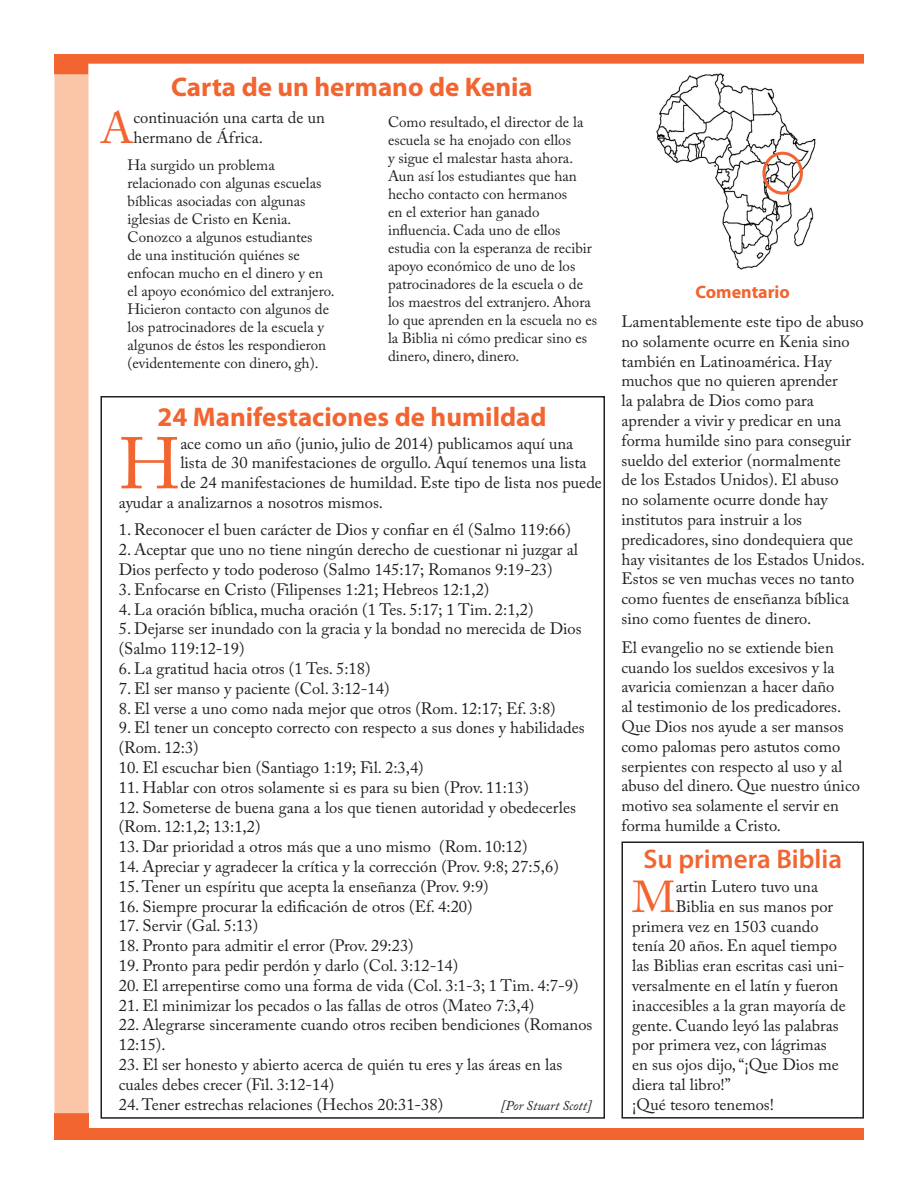
<style>
.page{position:relative;width:918px;height:1188px;background:#fff}
.page>*{position:absolute;margin:0;border:0;box-sizing:border-box;transform-origin:0 0}
.t1{font:72.15px "Adobe Caslon Pro";color:#f26430}
.t2{font:44.4px "Adobe Caslon Pro";color:#f26430}
.t3{font:700 27px "Myriad Pro";color:#f26430}
.t4{font:600 27px "Myriad Pro";color:#f26430}
.t5{font:700 18px "Myriad Pro";color:#f26430}
.t6{font:16.5px/19.8px "Adobe Caslon Pro";color:#231f20}
.t7{font:15px/18px "Adobe Caslon Pro";color:#231f20}
.t8{font:italic 13.5px "Adobe Caslon Pro";color:#231f20}
</style>
<div class="page">
<div style="left:54px;top:1113px;width:34px;height:16px;background:#f26430"></div>
<div style="left:54px;top:1128px;width:810px;height:12px;background:#f26430"></div>
<div style="left:54px;top:56px;width:35px;height:1057px;background:#fbc5a8"></div>
<svg style="left:54px;top:54px;width:810px;height:20px"></svg>
<img style="left:656px;top:72px;width:161px;height:198px">
<div style="left:762px;top:152px;width:41px;height:43px;border:3px solid #f26430;border-radius:50%"></div>
<div style="left:100px;top:396px;width:505px;height:723px;border:2px solid #231f20"></div>
<div style="left:621px;top:842px;width:243px;height:277px;border:2px solid #231f20"></div>
<p class="t3" style="left:171px;top:69px;width:363px">Carta de un hermano de Kenia</p>
<p class="t2" style="left:100px;top:102px;width:34px">A</p>
<p class="t6" style="left:133px;top:108px;width:193px">continuación una carta de un hermano de África.</p>
<p class="t7" style="left:128px;top:156px;width:208px">Ha surgido un problema relacionado con algunas escuelas bíblicas asociadas con algunas iglesias de Cristo en Kenia.<br>Conozco a algunos estudiantes<br>de una institución quiénes se enfocan mucho en el dinero y en el apoyo económico del extranjero.<br>Hicieron contacto con algunos de los patrocinadores de la escuela y algunos de éstos les respondieron (evidentemente con dinero, gh).</p>
<p class="t3" style="left:157px;top:400px;width:391px">24 Manifestaciones de humildad</p>
<p class="t7" style="left:388px;top:113px;width:211px">Como resultado, el director de la escuela se ha enojado con ellos<br>y sigue el malestar hasta ahora.<br>Aun así los estudiantes que han hecho contacto con hermanos<br>en el exterior han ganado influencia. Cada uno de ellos estudia con la esperanza de recibir apoyo económico de uno de los patrocinadores de la escuela o de los maestros del extranjero. Ahora lo que aprenden en la escuela no es la Biblia ni cómo predicar sino es dinero, dinero, dinero.</p>
<p class="t1" style="left:119px;top:421px;width:63px">H</p>
<p class="t6" style="left:180px;top:433px;width:394px">ace como un año (junio, julio de 2014) publicamos aquí una</p>
<p class="t6" style="left:180px;top:453px;width:408px">lista de 30 manifestaciones de orgullo. Aquí tenemos una lista</p>
<p class="t6" style="left:180px;top:473px;width:423px">de 24 manifestaciones de humildad. Este tipo de lista nos puede</p>
<p class="t6" style="left:119px;top:492px;width:266px">ayudar a analizarnos a nosotros mismos.</p>
<p class="t6" style="left:119px;top:520px;width:454px">1. Reconocer el buen carácter de Dios y confiar en él (Salmo 119:66)</p>
<p class="t6" style="left:119px;top:540px;width:461px">2. Aceptar que uno no tiene ningún derecho de cuestionar ni juzgar al<br>Dios perfecto y todo poderoso (Salmo 145:17; Romanos 9:19-23)</p>
<p class="t6" style="left:119px;top:579px;width:372px">3. Enfocarse en Cristo (Filipenses 1:21; Hebreos 12:1,2)</p>
<p class="t6" style="left:119px;top:599px;width:416px">4. La oración bíblica, mucha oración (1 Tes. 5:17; 1 Tim. 2:1,2)</p>
<p class="t6" style="left:119px;top:619px;width:464px">5. Dejarse ser inundado con la gracia y la bondad no merecida de Dios (Salmo 119:12-19)</p>
<p class="t6" style="left:119px;top:658px;width:253px">6. La gratitud hacia otros (1 Tes. 5:18)</p>
<p class="t6" style="left:119px;top:678px;width:272px">7. El ser manso y paciente (Col. 3:12-14)</p>
<p class="t6" style="left:119px;top:698px;width:438px">8. El verse a uno como nada mejor que otros (Rom. 12:17; Ef. 3:8)</p>
<p class="t6" style="left:119px;top:718px;width:467px">9. El tener un concepto correcto con respecto a sus dones y habilidades (Rom. 12:3)</p>
<p class="t6" style="left:119px;top:757px;width:306px">10. El escuchar bien (Santiago 1:19; Fil. 2:3,4)</p>
<p class="t6" style="left:119px;top:777px;width:412px">11. Hablar con otros solamente si es para su bien (Prov. 11:13)</p>
<p class="t6" style="left:119px;top:797px;width:459px">12. Someterse de buena gana a los que tienen autoridad y obedecerles (Rom. 12:1,2; 13:1,2)</p>
<p class="t6" style="left:119px;top:837px;width:410px">13. Dar prioridad a otros más que a uno mismo (Rom. 10:12)</p>
<p class="t6" style="left:119px;top:856px;width:442px">14. Apreciar y agradecer la crítica y la corrección (Prov. 9:8; 27:5,6)</p>
<p class="t6" style="left:119px;top:876px;width:371px">15. Tener un espíritu que acepta la enseñanza (Prov. 9:9)</p>
<p class="t6" style="left:119px;top:896px;width:355px">16. Siempre procurar la edificación de otros (Ef. 4:20)</p>
<p class="t6" style="left:119px;top:916px;width:141px">17. Servir (Gal. 5:13)</p>
<p class="t6" style="left:119px;top:936px;width:296px">18. Pronto para admitir el error (Prov. 29:23)</p>
<p class="t6" style="left:119px;top:955px;width:341px">19. Pronto para pedir perdón y darlo (Col. 3:12-14)</p>
<p class="t6" style="left:119px;top:975px;width:461px">20. El arrepentirse como una forma de vida (Col. 3:1-3; 1 Tim. 4:7-9)</p>
<p class="t6" style="left:119px;top:995px;width:417px">21. El minimizar los pecados o las fallas de otros (Mateo 7:3,4)</p>
<p class="t6" style="left:119px;top:1015px;width:475px">22. Alegrarse sinceramente cuando otros reciben bendiciones (Romanos<br>12:15).</p>
<p class="t6" style="left:119px;top:1054px;width:445px">23. El ser honesto y abierto acerca de quién tu eres y las áreas en las cuales debes crecer (Fil. 3:12-14)</p>
<p class="t6" style="left:119px;top:1094px;width:326px">24. Tener estrechas relaciones (Hechos 20:31-38)</p>
<p class="t8" style="left:501px;top:1097px;width:92px">[Por Stuart Scott]</p>
<p class="t5" style="left:696px;top:280px;width:96px">Comentario</p>
<p class="t6" style="left:621px;top:311px;width:245px">Lamentablemente este tipo de abuso no solamente ocurre en Kenia sino también en Latinoamérica. Hay muchos que no quieren aprender<br>la palabra de Dios como para aprender a vivir y predicar en una forma humilde sino para conseguir sueldo del exterior (normalmente<br>de los Estados Unidos). El abuso<br>no solamente ocurre donde hay institutos para instruir a los predicadores, sino dondequiera que hay visitantes de los Estados Unidos.<br>Estos se ven muchas veces no tanto como fuentes de enseñanza bíblica sino como fuentes de dinero.</p>
<p class="t6" style="left:621px;top:637px;width:240px">El evangelio no se extiende bien cuando los sueldos excesivos y la avaricia comienzan a hacer daño<br>al testimonio de los predicadores.<br>Que Dios nos ayude a ser mansos como palomas pero astutos como serpientes con respecto al uso y al abuso del dinero. Que nuestro único motivo sea solamente el servir en forma humilde a Cristo.</p>
<p class="t4" style="left:644px;top:842px;width:200px">Su primera Biblia</p>
<p class="t2" style="left:632px;top:871px;width:45px">M</p>
<p class="t6" style="left:676px;top:876px;width:144px">artin Lutero tuvo una</p>
<p class="t6" style="left:676px;top:896px;width:159px">Biblia en sus manos por</p>
<p class="t6" style="left:632px;top:916px;width:188px">primera vez en 1503 cuando</p>
<p class="t6" style="left:632px;top:936px;width:206px">tenía 20 años. En aquel tiempo</p>
<p class="t6" style="left:632px;top:956px;width:214px">las Biblias eran escritas casi uni-</p>
<p class="t6" style="left:632px;top:975px;width:208px">versalmente en el latín y fueron</p>
<p class="t6" style="left:632px;top:995px;width:215px">inaccesibles a la gran mayoría de</p>
<p class="t6" style="left:632px;top:1015px;width:208px">gente. Cuando leyó las palabras</p>
<p class="t6" style="left:632px;top:1035px;width:196px">por primera vez, con lágrimas</p>
<p class="t6" style="left:632px;top:1055px;width:208px">en sus ojos dijo, “¡Que Dios me</p>
<p class="t6" style="left:632px;top:1074px;width:100px">diera tal libro!”</p>
<p class="t6" style="left:632px;top:1094px;width:143px">¡Qué tesoro tenemos!</p>
</div>
